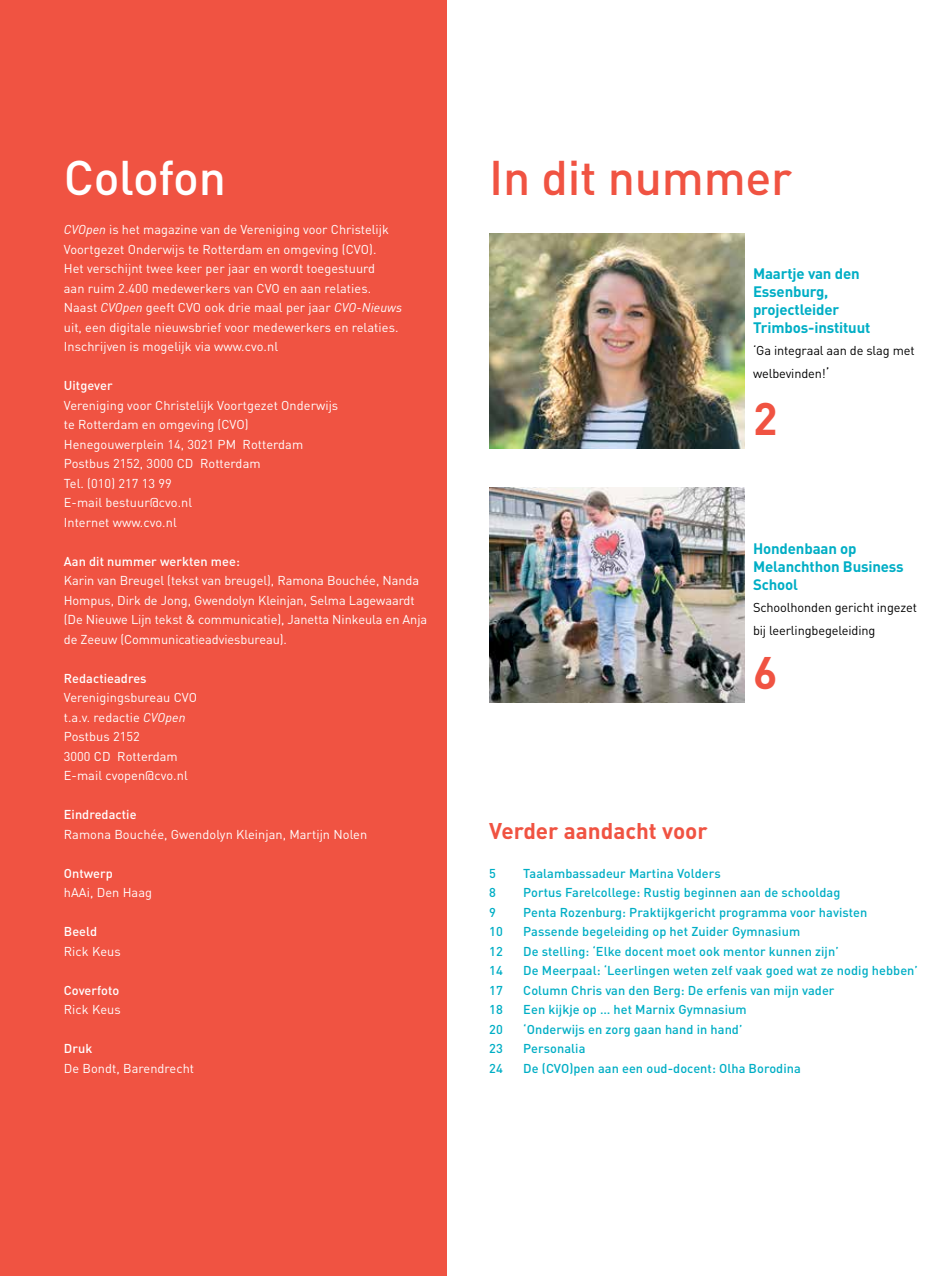
<style>
.page{position:relative;width:936px;height:1276px;background:#fff}
.page>*{position:absolute;margin:0;border:0;box-sizing:border-box;transform-origin:0 0}
.t1{font:500 48px "DIN";letter-spacing:-.005em;color:#f05342}
.t2{font:500 48px "DIN";letter-spacing:-.005em;color:#fff}
.t3{font:700 45px "DIN";color:#f05342}
.t4{font:700 22.5px "DIN";color:#f05342}
.t5{font:700 15px/18px "DIN";letter-spacing:-.01em;color:#00aec5}
.t6{font:12.75px/19.5px "DIN";letter-spacing:.005em;color:#fff}
.t7{font:500 12.75px "DIN";letter-spacing:.005em;color:#00aec5}
.t8{font:12.75px/22.5px "DIN";letter-spacing:-.01em;color:#000}
.t9{font:500 12.75px "DIN";letter-spacing:.005em;color:#fff}
.s1{font-style:italic}
.s2{font-size:15px}
</style>
<div class="page">
<div style="left:0;top:0;width:446px;height:1276px;background:#f05342"></div>
<img style="left:489px;top:234px;width:255px;height:214px">
<img style="left:489px;top:487px;width:255px;height:215px">
<h1 class="t2" style="left:64px;top:147px;width:164px">Colofon</h1>
<p class="t6" style="left:64px;top:219px;width:340px"><span class="s1">CVOpen</span> is het magazine van de Vereniging voor Christelijk Voortgezet Onderwijs te Rotterdam en omgeving (CVO).<br>Het verschijnt twee keer per jaar en wordt toegestuurd<br>aan ruim 2.400 medewerkers van CVO en aan relaties.<br>Naast <span class="s1">CVOpen</span> geeft CVO ook drie maal per jaar <span class="s1">CVO-Nieuws </span>uit, een digitale nieuwsbrief voor medewerkers en relaties.<br>Inschrijven is mogelijk via www.cvo.nl</p>
<p class="t9" style="left:64px;top:377px;width:50px">Uitgever</p>
<p class="t6" style="left:64px;top:395px;width:276px">Vereniging voor Christelijk Voortgezet Onderwijs te Rotterdam en omgeving (CVO)<br>Henegouwerplein 14, 3021 PM Rotterdam<br>Postbus 2152, 3000 CD Rotterdam<br>Tel. (010) 217 13 99<br>E-mail bestuur@cvo.nl<br>Internet www.cvo.nl</p>
<p class="t9" style="left:64px;top:553px;width:178px">Aan dit nummer werkten mee:</p>
<p class="t6" style="left:64px;top:570px;width:365px">Karin van Breugel (tekst van breugel), Ramona Bouchée, Nanda Hompus, Dirk de Jong, Gwendolyn Kleinjan, Selma Lagewaardt (De Nieuwe Lijn tekst &amp; communicatie), Janetta Ninkeula en Anja de Zeeuw (Communicatieadviesbureau).</p>
<p class="t9" style="left:64px;top:670px;width:84px">Redactieadres</p>
<p class="t6" style="left:64px;top:687px;width:135px">Verenigingsbureau CVO t.a.v. redactie <span class="s1">CVOpen<br></span>Postbus 2152<br>3000 CD Rotterdam<br>E-mail cvopen@cvo.nl</p>
<p class="t9" style="left:64px;top:806px;width:74px">Eindredactie</p>
<p class="t6" style="left:64px;top:824px;width:305px">Ramona Bouchée, Gwendolyn Kleinjan, Martijn Nolen</p>
<p class="t9" style="left:64px;top:865px;width:51px">Ontwerp</p>
<p class="t6" style="left:64px;top:882px;width:90px">hAAi, Den Haag</p>
<p class="t9" style="left:64px;top:923px;width:35px">Beeld</p>
<p class="t6" style="left:64px;top:941px;width:58px">Rick Keus</p>
<p class="t9" style="left:64px;top:982px;width:57px">Coverfoto</p>
<p class="t6" style="left:64px;top:999px;width:58px">Rick Keus</p>
<p class="t9" style="left:64px;top:1040px;width:30px">Druk</p>
<p class="t6" style="left:64px;top:1058px;width:132px">De Bondt, Barendrecht</p>
<h1 class="t1" style="left:489px;top:147px;width:304px">In dit nummer</h1>
<p class="t5" style="left:753px;top:264px;width:119px">Maartje van den<br>Essenburg, projectleider<br>Trimbos-instituut</p>
<p class="t8" style="left:753px;top:339px;width:163px">‘Ga integraal aan de slag met welbevinden!<span class="s2">’</span></p>
<h2 class="t3" style="left:753px;top:389px;width:26px">2</h2>
<p class="t5" style="left:753px;top:538px;width:152px">Hondenbaan op<br>Melanchthon Business<br>School</p>
<p class="t8" style="left:753px;top:596px;width:165px">Schoolhonden gericht ingezet bij leerlingbegeleiding</p>
<h2 class="t3" style="left:753px;top:643px;width:26px">6</h2>
<h3 class="t4" style="left:489px;top:816px;width:220px">Verder aandacht voor</h3>
<p class="t7" style="left:489px;top:865px;width:8px">5</p>
<p class="t7" style="left:523px;top:865px;width:199px">Taalambassadeur Martina Volders</p>
<p class="t7" style="left:489px;top:884px;width:8px">8</p>
<p class="t7" style="left:523px;top:884px;width:318px">Portus Farelcollege: Rustig beginnen aan de schooldag</p>
<p class="t7" style="left:489px;top:904px;width:8px">9</p>
<p class="t7" style="left:523px;top:904px;width:345px">Penta Rozenburg: Praktijkgericht programma voor havisten</p>
<p class="t7" style="left:489px;top:923px;width:15px">10</p>
<p class="t7" style="left:523px;top:923px;width:278px">Passende begeleiding op het Zuider Gymnasium</p>
<p class="t7" style="left:489px;top:943px;width:15px">12</p>
<p class="t7" style="left:523px;top:943px;width:317px">De stelling: ‘Elke docent moet ook mentor kunnen zijn’</p>
<p class="t7" style="left:489px;top:962px;width:15px">14</p>
<p class="t7" style="left:523px;top:962px;width:396px">De Meerpaal: ‘Leerlingen weten zelf vaak goed wat ze nodig hebben’</p>
<p class="t7" style="left:489px;top:982px;width:15px">17</p>
<p class="t7" style="left:523px;top:982px;width:313px">Column Chris van den Berg: De erfenis van mijn vader</p>
<p class="t7" style="left:489px;top:1001px;width:15px">18</p>
<p class="t7" style="left:523px;top:1001px;width:225px">Een kijkje op … het Marnix Gymnasium</p>
<p class="t7" style="left:489px;top:1021px;width:15px">20</p>
<p class="t7" style="left:523px;top:1021px;width:221px">‘Onderwijs en zorg gaan hand in hand’</p>
<p class="t7" style="left:489px;top:1040px;width:15px">23</p>
<p class="t7" style="left:523px;top:1040px;width:64px">Personalia</p>
<p class="t7" style="left:489px;top:1060px;width:15px">24</p>
<p class="t7" style="left:523px;top:1060px;width:279px">De (CVO)pen aan een oud-docent: Olha Borodina</p>
</div>
